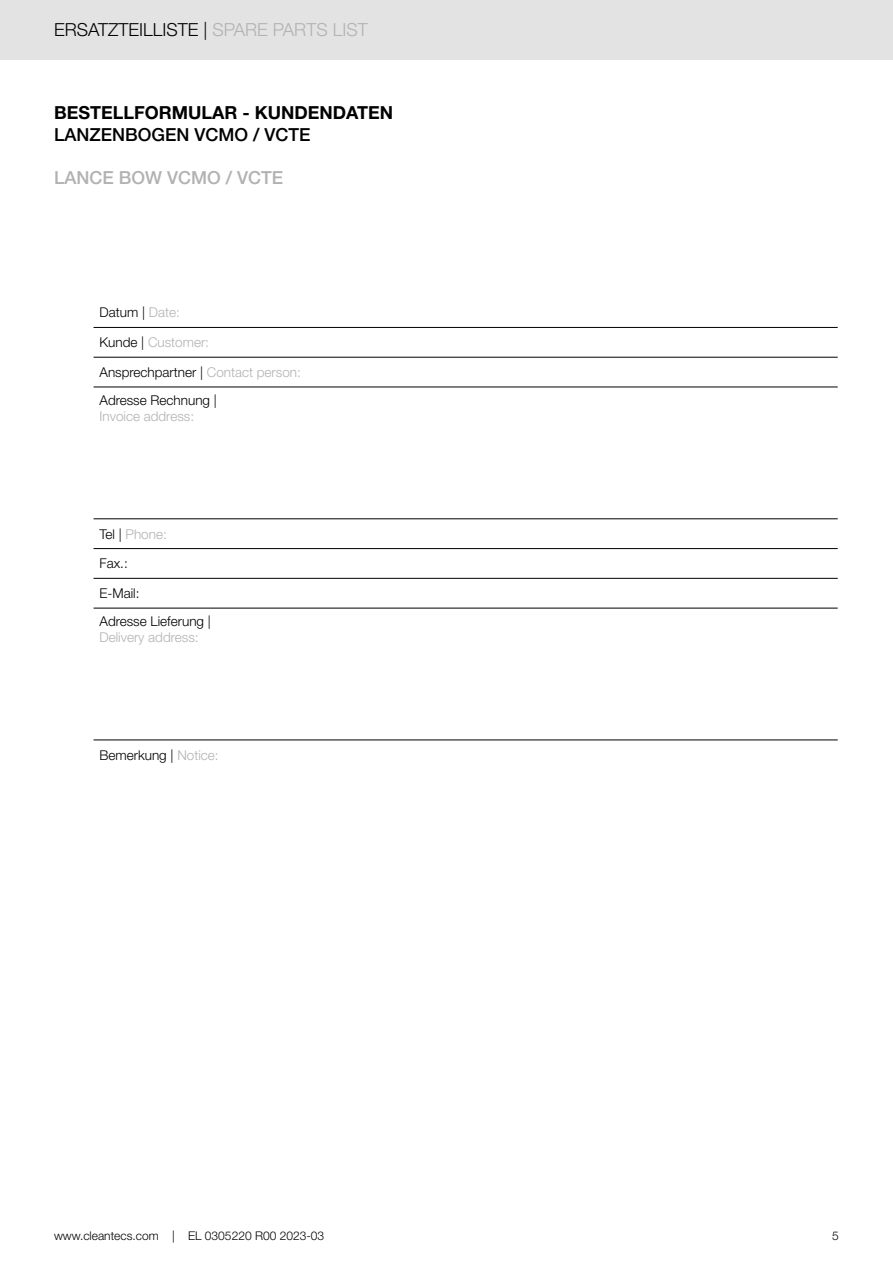
<style>
.page{position:relative;width:893px;height:1263px;background:#fff}
.page>*{position:absolute;margin:0;border:0;box-sizing:border-box;transform-origin:0 0}
.t1{font:300 18px "Helvetica Neue LT Pro";color:#000}
.t2{font:700 18px "Helvetica Neue LT Pro";color:#000}
.t3{font:500 18px "Helvetica Neue LT Pro";color:#000}
.t4{font:500 18px "Helvetica Neue LT Pro";color:#b3b2b2}
.t5{font:300 13.5px/28px "Helvetica Neue LT Pro";color:#000}
.t6{font:300 13.5px "Helvetica Neue LT Pro";color:#b3b2b2}
.t7{font:300 12px "Helvetica Neue LT Pro";color:#000}
.s1{color:#b3b2b2}
.s2{color:#000}
</style>
<div class="page">
<div style="left:0;top:0;width:893px;height:60px;background:#e3e3e3"></div>
<hr style="left:94px;top:327px;width:744px;height:1px;background:#000">
<hr style="left:94px;top:357px;width:744px;height:1px;background:#000">
<hr style="left:94px;top:387px;width:744px;height:1px;background:#000">
<hr style="left:94px;top:518px;width:744px;height:1px;background:#000">
<hr style="left:94px;top:548px;width:744px;height:1px;background:#000">
<hr style="left:94px;top:578px;width:744px;height:1px;background:#000">
<hr style="left:94px;top:608px;width:744px;height:1px;background:#000">
<hr style="left:94px;top:740px;width:744px;height:1px;background:#000">
<h1 class="t1" style="left:54px;top:19px;width:315px">ERSATZTEILLISTE | <span class="s1">SPARE PARTS LIST</span></h1>
<h1 class="t2" style="left:54px;top:102px;width:341px">BESTELLFORMULAR - KUNDENDATEN</h1>
<h1 class="t3" style="left:54px;top:124px;width:258px">LANZENBOGEN VCMO / VCTE</h1>
<h1 class="t4" style="left:54px;top:167px;width:231px">LANCE BOW VCMO / VCTE</h1>
<p class="t5" style="left:100px;top:298px;width:82px">Datum | <span class="s1">Date:</span></p>
<p class="t6" style="left:100px;top:334px;width:111px"><span class="s2">Kunde |</span> Customer:</p>
<p class="t5" style="left:100px;top:358px;width:203px">Ansprechpartner | <span class="s1">Contact person:<br></span>Adresse Rechnung |</p>
<p class="t6" style="left:100px;top:408px;width:96px">Invoice address:</p>
<p class="t6" style="left:100px;top:525px;width:69px"><span class="s2">Tel |</span> Phone:</p>
<p class="t5" style="left:100px;top:549px;width:30px">Fax.:</p>
<p class="t5" style="left:100px;top:579px;width:113px">E-Mail:<br>Adresse Lieferung |</p>
<p class="t6" style="left:100px;top:629px;width:101px">Delivery address:</p>
<p class="t5" style="left:100px;top:740px;width:121px">Bemerkung | <span class="s1">Notice:</span></p>
<p class="t7" style="left:54px;top:1228px;width:272px">www.cleantecs.com | EL 0305220 R00 2023-03</p>
<p class="t7" style="left:832px;top:1228px;width:8px">5</p>
</div>
